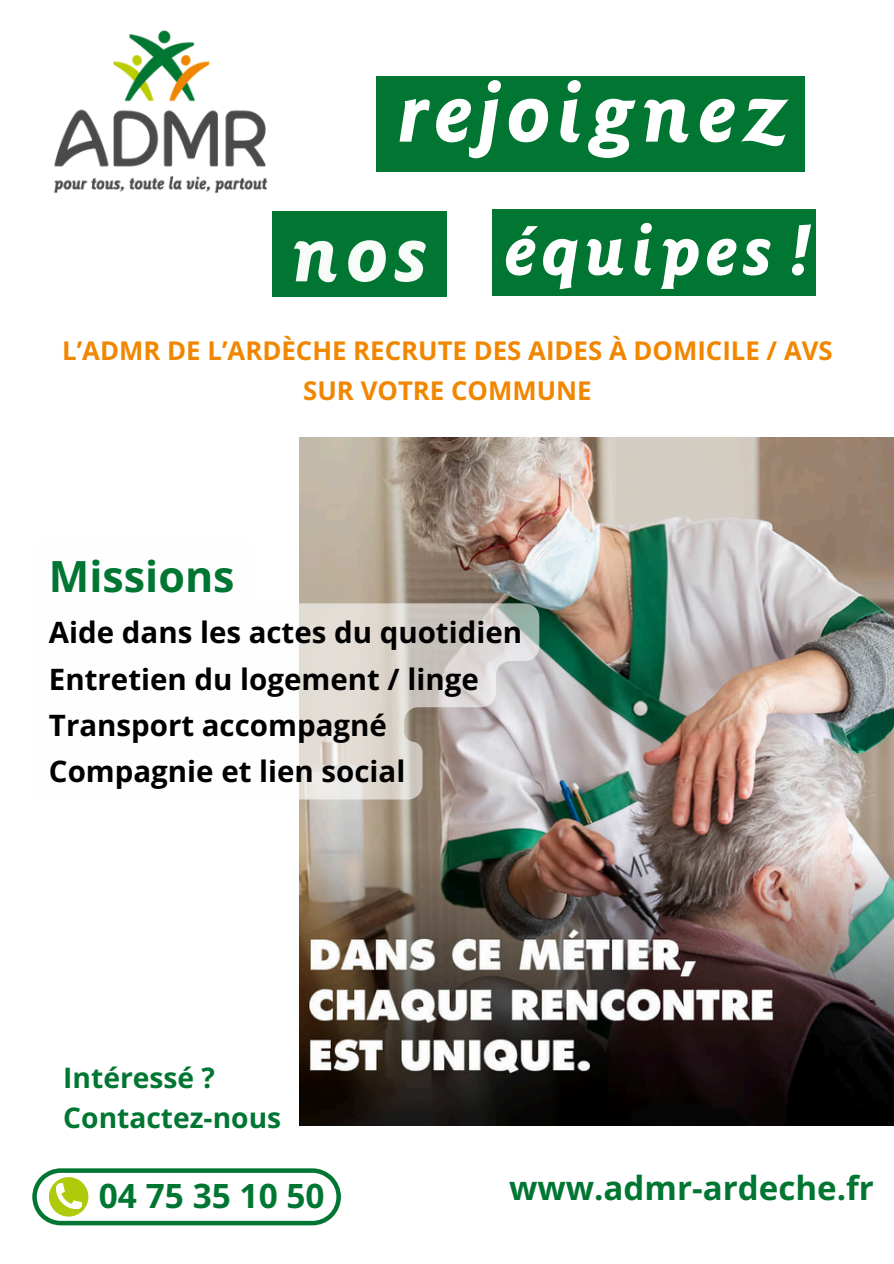
<style>
.page{position:relative;width:894px;height:1264px;background:#fff}
.page>*{position:absolute;margin:0;border:0;box-sizing:border-box;transform-origin:0 0}
.t1{font:italic 700 75.6px "Goudy Sans";letter-spacing:.025em;color:#fff}
.t2{font:italic 700 72.3px "Goudy Sans";color:#f8fcf8}
.t3{font:italic 700 64.05px "Goudy Sans";letter-spacing:.025em;color:#fff}
.t4{font:700 42.9px "Open Sans";color:#007632}
.t5{font:700 33.45px "Open Sans";color:#007632}
.t6{font:700 33.15px "Open Sans";color:#007632}
.t7{font:700 29.4px/46.2px "Open Sans";color:#000}
.t8{font:700 28.2px/39px "Open Sans";color:#007632}
.t9{font:700 25.8px "Open Sans";color:#f18700}
</style>
<div class="page">
<img style="left:299px;top:438px;width:594px;height:687px">
<div style="left:375px;top:77px;width:429px;height:95px;background:#007632"></div>
<div style="left:271px;top:211px;width:175px;height:85px;background:#007632"></div>
<div style="left:492px;top:209px;width:324px;height:87px;background:#007632"></div>
<svg style="left:32px;top:1168px;width:309px;height:57px"></svg>
<img style="left:54px;top:30px;width:218px;height:203px">
<svg style="left:299px;top:538px;width:240px;height:261px;background:#c5bdb5"></svg>
<p class="t1" style="left:393px;top:64px;width:395px">rejoignez</p>
<p class="t2" style="left:285px;top:207px;width:141px">nos</p>
<h2 class="t3" style="left:500px;top:209px;width:309px">équipes !</h2>
<p class="t9" style="left:62px;top:333px;width:771px">L’ADMR DE L’ARDÈCHE RECRUTE DES AIDES À DOMICILE / AVS</p>
<h3 class="t9" style="left:303px;top:372px;width:290px">SUR VOTRE COMMUNE</h3>
<h4 class="t4" style="left:49px;top:546px;width:187px">Missions</h4>
<h4 class="t7" style="left:49px;top:609px;width:474px">Aide dans les actes du quotidien<br>Entretien du logement / linge<br>Transport accompagné<br>Compagnie et lien social</h4>
<h4 class="t8" style="left:63px;top:1057px;width:219px">Intéressé ?<br>Contactez-nous</h4>
<h1 class="t5" style="left:99px;top:1172px;width:227px">04 75 35 10 50</h1>
<h1 class="t6" style="left:509px;top:1164px;width:366px">www.admr-ardeche.fr</h1>
</div>
